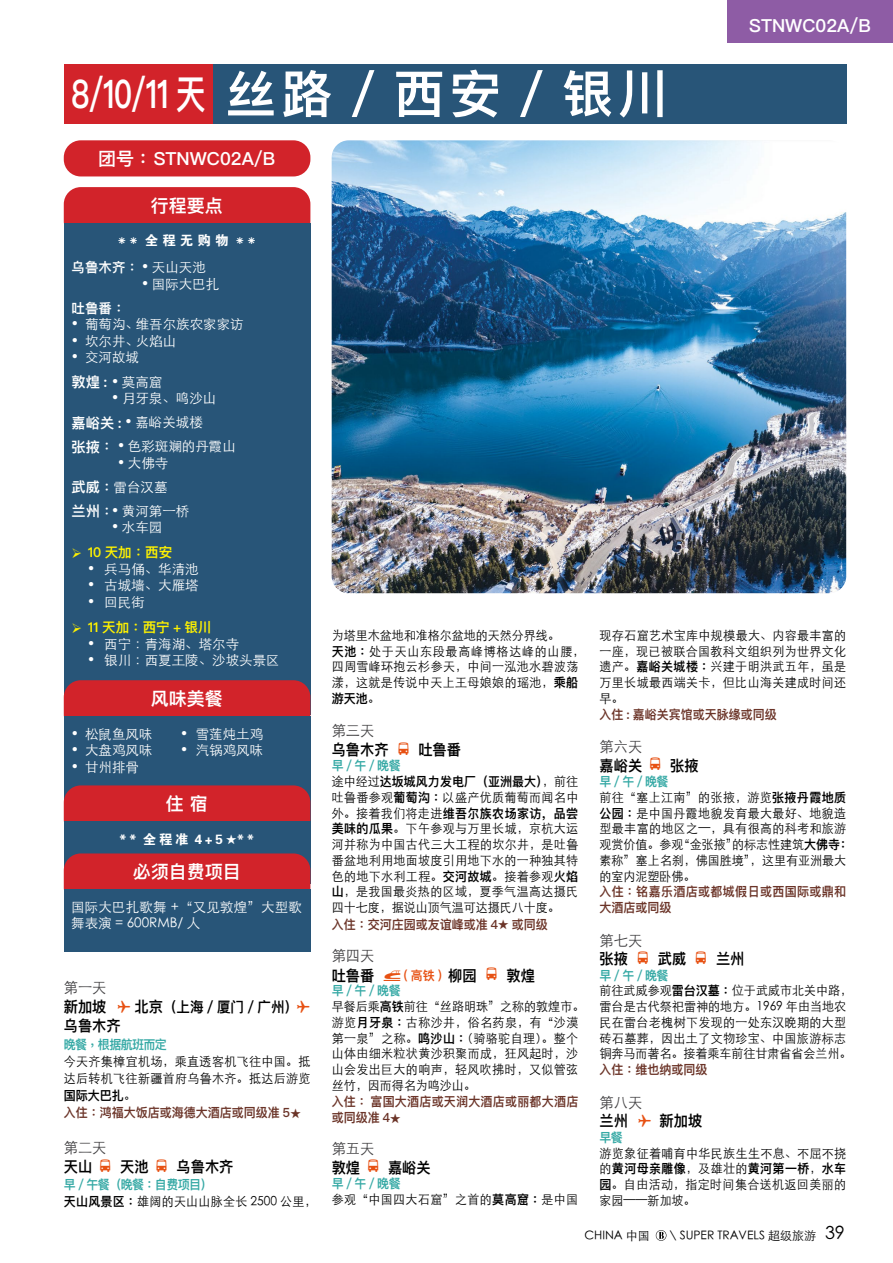
<style>
.page{position:relative;width:893px;height:1263px;background:#fff}
.page>*{position:absolute;margin:0;border:0;box-sizing:border-box;transform-origin:0 0}
.t1{font:600 39.3px "Ping Fang HK";color:#fff;scale:.76 1}
.t2{font:600 18px "Ping Fang HK";color:#fff}
.t3{font:600 15.15px "Ping Fang SC";color:#000;scale:.94 1}
.t4{font:300 15.15px "ST Heiti SC";color:#414042;scale:.94 1}
.t5{font:600 14.25px "Ping Fang SC";color:#000;scale:.94 1}
.t6{font:600 14.25px "Ping Fang HK";color:#fff}
.t7{font:300 13.5px/24.2px "ST Heiti SC";color:#fff}
.t8{font:600 13.5px "Ping Fang HK";color:#fff200}
.t9{font:13.5px "FZDHTJW GB1 0";letter-spacing:.3em;color:#fff}
.t10{font:600 13.5px "Ping Fang HK";color:#fff}
.t11{font:300 12.75px/15.8px "ST Heiti SC";letter-spacing:.03em;color:#000;scale:.94 1}
.t12{font:300 12.75px/15.8px "ST Heiti SC";letter-spacing:.005em;color:#000;scale:.94 1}
.t13{font:600 12.75px/17.7px "Ping Fang SC";color:#6b3428;scale:.94 1}
.t14{font:600 12.75px "Ping Fang HK";letter-spacing:-.05em;color:#36a9a5;scale:.94 1}
.t15{font:600 12.75px "Ping Fang SC";letter-spacing:.03em;color:#000;scale:.94 1}
.t16{font:600 12.75px/16.5px "Ping Fang SC";letter-spacing:.02em;color:#6b3428;scale:.94 1}
.t17{font:600 12.75px/15.8px "Ping Fang SC";letter-spacing:.03em;color:#6b3428;scale:.94 1}
.t18{font:600 12.75px "Ping Fang SC";letter-spacing:.005em;color:#000;scale:.94 1}
.t19{font:600 12.75px "Ping Fang SC";color:#e75113;scale:.94 1}
.t20{font:300 12px "ST Heiti SC";color:#000}
.s1{font-size:51px}
.s2{font-family:"ST Heiti TC";font-weight:500}
.s3{font-family:"ST Heiti SC";font-weight:300}
.s4{font-family:"ST Heiti TC";font-weight:500;font-size:13.5px}
.s5{font-family:"ST Heiti SC";font-weight:300;font-size:13.5px}
.s6{font-family:"Ping Fang HK";font-weight:600;font-size:14.25px}
.s7{font-family:"Ping Fang HK";font-weight:600}
.s8{font-size:15.15px}
.s9{color:#e75113}
.s10{color:#000}
.s11{font-family:"ST Heiti SC";font-weight:300;color:#000}
.s12{font-family:"Ping Fang SC";font-weight:600}
.s13{font-size:15.15px;color:#000}
.s14{font-size:18px}
</style>
<div class="page">
<div style="left:727px;top:0;width:166px;height:43px;background:#8e5ca5"></div>
<div style="left:183px;top:64px;width:663px;height:59px;background:#285578"></div>
<div style="left:64px;top:64px;width:149px;height:59px;background:#d2232a"></div>
<svg style="left:656px;top:1230px;width:10px;height:11px"></svg>
<div style="left:64px;top:187px;width:246px;height:51px;background:#d2232a;border-radius:17px"></div>
<div style="left:64px;top:140px;width:246px;height:36px;background:#d2232a;border-radius:17px"></div>
<div style="left:64px;top:223px;width:246px;height:491px;background:#285578"></div>
<img style="left:332px;top:140px;width:514px;height:453px">
<div style="left:64px;top:680px;width:246px;height:51px;background:#d2232a;border-radius:17px"></div>
<div style="left:64px;top:716px;width:246px;height:132px;background:#285578"></div>
<div style="left:64px;top:785px;width:246px;height:51px;background:#d2232a;border-radius:17px"></div>
<div style="left:64px;top:821px;width:246px;height:63px;background:#285578"></div>
<div style="left:64px;top:853px;width:246px;height:51px;background:#d2232a;border-radius:17px"></div>
<div style="left:64px;top:890px;width:246px;height:62px;background:#285578"></div>
<h1 class="t1" style="left:72px;top:70px;width:788px">8/10/11 天 <span class="s1">丝路 / 西安 / 银川</span></h1>
<h2 class="t2" style="left:98px;top:147px;width:179px">团号： STNWC02A/B</h2>
<h2 class="t2" style="left:151px;top:194px;width:73px">行程要点</h2>
<h2 class="t2" style="left:749px;top:14px;width:123px">STNWC02A/B</h2>
<p class="t9" style="left:145px;top:233px;width:85px">全程无购物</p>
<p class="t10" style="left:72px;top:259px;width:136px">乌鲁木齐：<span class="s2">•</span> <span class="s3">天山天池</span></p>
<p class="t7" style="left:141px;top:270px;width:80px"><span class="s2">•</span> 国际大巴扎</p>
<p class="t10" style="left:72px;top:300px;width:55px">吐鲁番：</p>
<p class="t7" style="left:71px;top:311px;width:174px"><span class="s2">•</span> 葡萄沟、维吾尔族农家家访</p>
<p class="t7" style="left:71px;top:327px;width:107px"><span class="s2">•</span> 坎尔井、火焰山</p>
<p class="t7" style="left:71px;top:344px;width:70px"><span class="s2">•</span> 交河故城</p>
<p class="t6" style="left:72px;top:373px;width:92px">敦煌 : <span class="s4">•</span><span class="s5">莫高窟</span></p>
<p class="t7" style="left:72px;top:384px;width:166px;text-indent:40px"><span class="s2">•</span> 月牙泉、鸣沙山<br><span class="s6">嘉峪关 :</span> <span class="s2">•</span> 嘉峪关城楼<br><span class="s6">张掖</span><span class="s7">：</span> <span class="s2">•</span> 色彩斑斓的丹霞山</p>
<p class="t7" style="left:72px;top:449px;width:119px;text-indent:46px"><span class="s2">•</span> 大佛寺<br><span class="s6">武威</span><span class="s7">：</span>雷台汉墓<br><span class="s6">兰州</span><span class="s7">：</span><span class="s2">•</span> 黄河第一桥</p>
<p class="t7" style="left:111px;top:513px;width:53px"><span class="s2">•</span> 水车园</p>
<p class="t8" style="left:72px;top:544px;width:102px">➢ 10 天加：西安</p>
<p class="t7" style="left:87px;top:555px;width:113px"><span class="s2">•</span> 兵马俑、华清池</p>
<p class="t7" style="left:87px;top:572px;width:113px"><span class="s2">•</span> 古城墙、大雁塔</p>
<p class="t7" style="left:87px;top:588px;width:59px"><span class="s2">•</span> 回民街</p>
<p class="t8" style="left:72px;top:619px;width:142px">➢ 11 天加：西宁 + 银川</p>
<p class="t7" style="left:87px;top:630px;width:154px"><span class="s2">•</span> 西宁：青海湖、塔尔寺</p>
<p class="t7" style="left:87px;top:647px;width:194px"><span class="s2">•</span> 银川：西夏王陵、沙坡头景区</p>
<h2 class="t2" style="left:151px;top:687px;width:73px">风味美餐</h2>
<p class="t7" style="left:71px;top:720px;width:83px"><span class="s2">•</span> 松鼠鱼风味</p>
<p class="t7" style="left:180px;top:720px;width:85px"><span class="s2">•</span> 雪莲炖土鸡</p>
<p class="t7" style="left:71px;top:737px;width:83px"><span class="s2">•</span> 大盘鸡风味</p>
<p class="t7" style="left:180px;top:737px;width:85px"><span class="s2">•</span> 汽锅鸡风味</p>
<p class="t7" style="left:71px;top:753px;width:70px"><span class="s2">•</span> 甘州排骨</p>
<h2 class="t2" style="left:166px;top:792px;width:43px">住 宿</h2>
<p class="t9" style="left:119px;top:831px;width:137px">** 全程准 4+5★**</p>
<h2 class="t2" style="left:133px;top:860px;width:109px">必须自费项目</h2>
<p class="t7" style="left:71px;top:897px;width:232px;line-height:16.5px">国际大巴扎歌舞 +“又见敦煌”大型歌舞表演 = 600RMB/ 人</p>
<p class="t4" style="left:64px;top:974px;width:47px">第一天</p>
<p class="t5" style="left:64px;top:998px;width:264px"><span class="s8">新加坡</span> <span class="s9">✈</span> <span class="s8">北京</span>（上海 / 厦门 / 广州）<span class="s9">✈</span></p>
<p class="t3" style="left:64px;top:1016px;width:62px">乌鲁木齐</p>
<p class="t14" style="left:64px;top:1036px;width:111px">晚餐，根据航班而定</p>
<p class="t11" style="left:64px;top:1051px;width:264px;line-height:17px">今天齐集樟宜机场，乘直透客机飞往中国。抵达后转机飞往新疆首府乌鲁木齐。抵达后游览</p>
<p class="t13" style="left:64px;top:1086px;width:254px"><span class="s10">国际大巴扎</span><span class="s11">。<br></span>入住：鸿福大饭店或海德大酒店或同级准 5★</p>
<p class="t4" style="left:64px;top:1134px;width:47px">第二天</p>
<p class="t3" style="left:64px;top:1157px;width:32px">天山</p>
<p class="t3" style="left:120px;top:1157px;width:32px">天池</p>
<p class="t3" style="left:177px;top:1157px;width:62px">乌鲁木齐</p>
<p class="t14" style="left:64px;top:1177px;width:160px">早 / 午餐（晚餐：自费项目）</p>
<p class="t11" style="left:64px;top:1192px;width:270px"><span class="s12">天山风景区：</span>雄阔的天山山脉全长 2500 公里，</p>
<p class="t11" style="left:332px;top:626px;width:270px">为塔里木盆地和准格尔盆地的天然分界线。<br><span class="s12">天池：</span>处于天山东段最高峰博格达峰的山腰，四周雪峰环抱云杉参天，中间一泓池水碧波荡漾，这就是传说中天上王母娘娘的瑶池，<span class="s12">乘船</span></p>
<p class="t15" style="left:332px;top:690px;width:53px">游天池<span class="s3">。</span></p>
<p class="t4" style="left:332px;top:718px;width:47px">第三天</p>
<p class="t3" style="left:332px;top:740px;width:62px">乌鲁木齐</p>
<p class="t3" style="left:418px;top:740px;width:47px">吐鲁番</p>
<p class="t14" style="left:332px;top:758px;width:75px">早/午/晚餐</p>
<p class="t18" style="left:332px;top:774px;width:264px"><span class="s3">途中经过</span>达坂城风力发电厂（亚洲最大）<span class="s3">，前往</span></p>
<p class="t11" style="left:332px;top:788px;width:264px">吐鲁番参观<span class="s12">葡萄沟：</span>以盛产优质葡萄而闻名中</p>
<p class="t15" style="left:332px;top:805px;width:264px"><span class="s3">外。接着我们将走进</span>维吾尔族农场家访，品尝</p>
<p class="t11" style="left:332px;top:820px;width:264px;text-align:justify"><span class="s12">美味的瓜果</span>。下午参观与万里长城，京杭大运河并称为中国古代三大工程的坎尔井，是吐鲁番盆地利用地面坡度引用地下水的一种独其特色的地下水利工程。<span class="s12">交河故城</span>。接着参观<span class="s12">火焰山</span>，是我国最炎热的区域，夏季气温高达摄氏四十七度，据说山顶气温可达摄氏八十度。</p>
<p class="t13" style="left:332px;top:915px;width:232px">入住：交河庄园或友谊峰或准 4★ 或同级</p>
<p class="t4" style="left:332px;top:943px;width:47px">第四天</p>
<p class="t3" style="left:332px;top:966px;width:47px">吐鲁番</p>
<p class="t19" style="left:404px;top:967px;width:79px">( 高铁 ) <span class="s13">柳园</span></p>
<p class="t3" style="left:506px;top:966px;width:32px">敦煌</p>
<p class="t14" style="left:332px;top:983px;width:75px">早/午/晚餐</p>
<p class="t11" style="left:332px;top:997px;width:270px">早餐后乘<span class="s12">高铁</span>前往“丝路明珠”之称的敦煌市。游览<span class="s12">月牙泉：</span>古称沙井，俗名药泉，有“沙漠第一泉”之称。<span class="s12">鸣沙山：</span>（骑骆驼自理）。整个山体由细米粒状黄沙积聚而成，狂风起时，沙山会发出巨大的响声，轻风吹拂时，又似管弦丝竹，因而得名为鸣沙山。</p>
<p class="t16" style="left:332px;top:1093px;width:264px">入住：富国大酒店或天润大酒店或丽都大酒店或同级准 4★</p>
<p class="t4" style="left:332px;top:1136px;width:47px">第五天</p>
<p class="t3" style="left:332px;top:1158px;width:32px">敦煌</p>
<p class="t3" style="left:388px;top:1158px;width:47px">嘉峪关</p>
<p class="t14" style="left:332px;top:1176px;width:75px">早/午/晚餐</p>
<p class="t11" style="left:332px;top:1190px;width:264px">参观“中国四大石窟”之首的<span class="s12">莫高窟：</span>是中国</p>
<p class="t11" style="left:600px;top:626px;width:264px;text-align:justify">现存石窟艺术宝库中规模最大、内容最丰富的一座，现已被联合国教科文组织列为世界文化遗产。<span class="s12">嘉峪关城楼：</span>兴建于明洪武五年，虽是万里长城最西端关卡，但比山海关建成时间还早。</p>
<p class="t13" style="left:600px;top:705px;width:190px">入住 : 嘉峪关宾馆或天脉缘或同级</p>
<p class="t4" style="left:600px;top:734px;width:47px">第六天</p>
<p class="t3" style="left:600px;top:756px;width:47px">嘉峪关</p>
<p class="t3" style="left:670px;top:756px;width:32px">张掖</p>
<p class="t14" style="left:600px;top:774px;width:75px">早/午/晚餐</p>
<p class="t11" style="left:600px;top:788px;width:270px">前往“塞上江南”的张掖，游览<span class="s12">张掖丹霞地质公园：</span>是中国丹霞地貌发育最大最好、地貌造型最丰富的地区之—，具有很高的科考和旅游观赏价值。参观“金张掖”的标志性建筑<span class="s12">大佛寺：</span>素称”塞上名刹，佛国胜境”，这里有亚洲最大的室内泥塑卧佛。</p>
<p class="t17" style="left:600px;top:884px;width:264px">入住：铭嘉乐酒店或都城假日或西国际或鼎和大酒店或同级</p>
<p class="t4" style="left:600px;top:927px;width:47px">第七天</p>
<p class="t3" style="left:600px;top:949px;width:32px">张掖</p>
<p class="t3" style="left:658px;top:949px;width:32px">武威</p>
<p class="t3" style="left:716px;top:949px;width:32px">兰州</p>
<p class="t14" style="left:600px;top:967px;width:75px">早/午/晚餐</p>
<p class="t12" style="left:600px;top:982px;width:270px">前往武威参观<span class="s12">雷台汉墓：</span>位于武威市北关中路，雷台是古代祭祀雷神的地方。1969 年由当地农民在雷台老槐树下发现的一处东汉晚期的大型砖石墓葬，因出土了文物珍宝、中国旅游标志铜奔马而著名。接着乘车前往甘肃省省会兰州。</p>
<p class="t13" style="left:600px;top:1061px;width:116px">入住：维也纳或同级</p>
<p class="t4" style="left:600px;top:1089px;width:47px">第八天</p>
<p class="t3" style="left:600px;top:1111px;width:111px">兰州 <span class="s9">✈</span> 新加坡</p>
<p class="t14" style="left:600px;top:1129px;width:26px">早餐</p>
<p class="t11" style="left:600px;top:1144px;width:264px">游览象征着哺育中华民族生生不息、不屈不挠</p>
<p class="t15" style="left:600px;top:1161px;width:264px"><span class="s3">的</span>黄河母亲雕像<span class="s3">，及雄壮的</span>黄河第一桥<span class="s3">，</span>水车</p>
<p class="t11" style="left:600px;top:1175px;width:264px"><span class="s12">园</span>。自由活动，指定时间集合送机返回美丽的家园——新加坡。</p>
<p class="t20" style="left:584px;top:1225px;width:67px">CHINA 中国</p>
<p class="t20" style="left:669px;top:1225px;width:177px">\ SUPER TRAVELS 超级旅游 <span class="s14">39</span></p>
</div>
